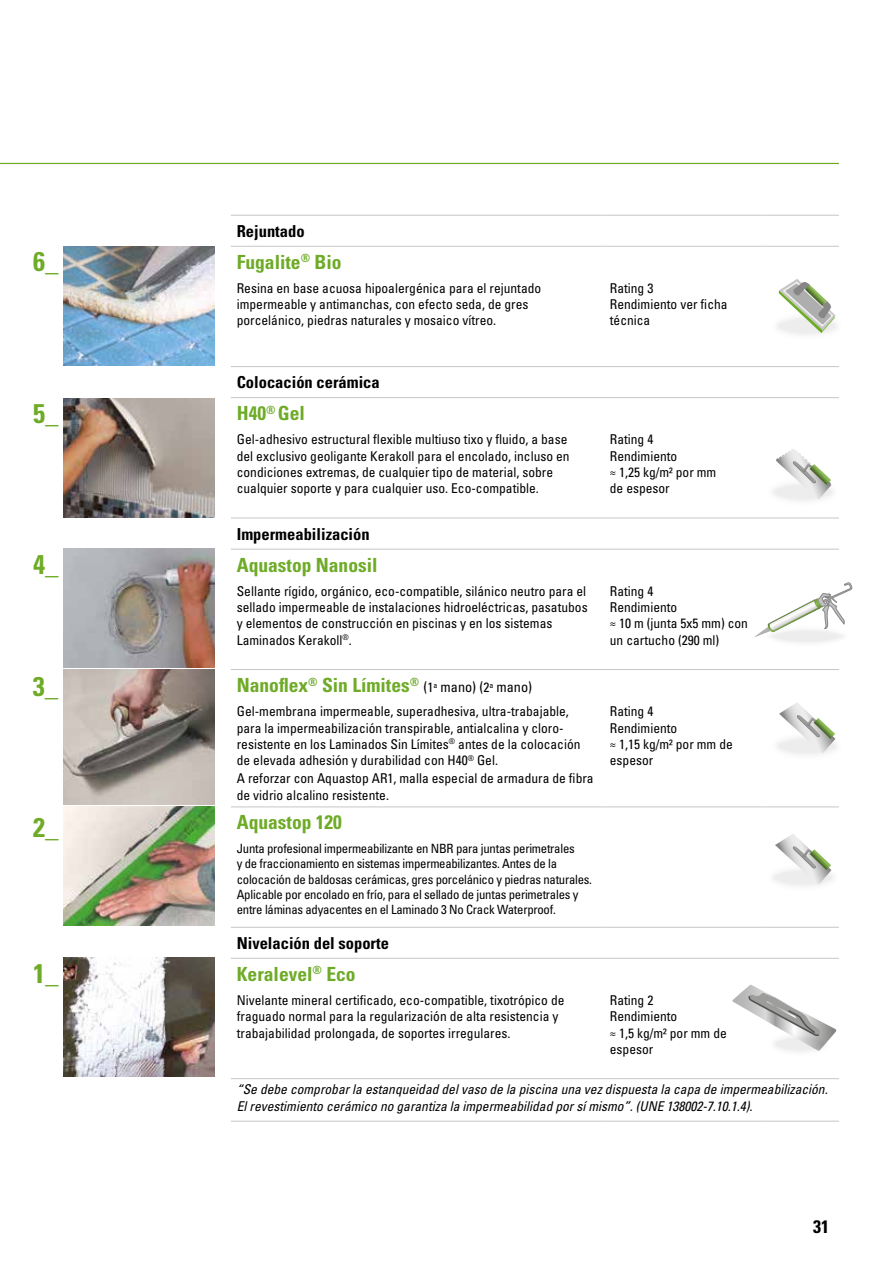
<style>
.page{position:relative;width:893px;height:1263px;background:#fff}
.page>*{position:absolute;margin:0;border:0;box-sizing:border-box;transform-origin:0 0}
.t1{font:700 condensed 27px "Univers LT Std";color:#6eab27}
.t2{font:700 condensed 19.5px "Univers LT Std";color:#6eab27}
.t3{font:700 condensed 18px "Univers LT Std";color:#000}
.t4{font:700 condensed 16.5px "Univers LT Std";color:#000}
.t5{font:condensed 14.25px "Univers LT Std";color:#000}
.t6{font:condensed 13.5px/16.2px "Univers LT Std";color:#000}
.t7{font:italic condensed 13.5px/16.2px "Univers LT Std";color:#000}
.t8{font:condensed 12.75px/15.3px "Univers LT Std";letter-spacing:-.02em;color:#000}
.s1{font-size:13.5px}
</style>
<div class="page">
<hr style="left:0;top:163px;width:839px;height:1px;background:#6eab27">
<hr style="left:231px;top:215px;width:373px;height:1px;background:#c6c6c6">
<hr style="left:231px;top:246px;width:373px;height:1px;background:#c6c6c6">
<hr style="left:231px;top:1078px;width:373px;height:1px;background:#c6c6c6">
<hr style="left:231px;top:1121px;width:373px;height:1px;background:#c6c6c6">
<hr style="left:604px;top:1121px;width:161px;height:1px;background:#c6c6c6">
<hr style="left:765px;top:1121px;width:74px;height:1px;background:#c6c6c6">
<hr style="left:604px;top:215px;width:161px;height:1px;background:#c6c6c6">
<hr style="left:604px;top:246px;width:161px;height:1px;background:#c6c6c6">
<hr style="left:604px;top:1078px;width:161px;height:1px;background:#c6c6c6">
<hr style="left:765px;top:215px;width:74px;height:1px;background:#c6c6c6">
<hr style="left:765px;top:246px;width:74px;height:1px;background:#c6c6c6">
<hr style="left:765px;top:1078px;width:74px;height:1px;background:#c6c6c6">
<hr style="left:231px;top:366px;width:373px;height:1px;background:#c6c6c6">
<hr style="left:604px;top:366px;width:161px;height:1px;background:#c6c6c6">
<hr style="left:765px;top:366px;width:74px;height:1px;background:#c6c6c6">
<hr style="left:231px;top:397px;width:373px;height:1px;background:#c6c6c6">
<hr style="left:604px;top:397px;width:161px;height:1px;background:#c6c6c6">
<hr style="left:765px;top:397px;width:74px;height:1px;background:#c6c6c6">
<hr style="left:231px;top:517px;width:373px;height:1px;background:#c6c6c6">
<hr style="left:231px;top:927px;width:373px;height:1px;background:#c6c6c6">
<hr style="left:604px;top:517px;width:161px;height:1px;background:#c6c6c6">
<hr style="left:604px;top:927px;width:161px;height:1px;background:#c6c6c6">
<hr style="left:765px;top:517px;width:74px;height:1px;background:#c6c6c6">
<hr style="left:765px;top:927px;width:74px;height:1px;background:#c6c6c6">
<hr style="left:604px;top:669px;width:161px;height:1px;background:#c6c6c6">
<hr style="left:765px;top:669px;width:74px;height:1px;background:#c6c6c6">
<hr style="left:231px;top:549px;width:373px;height:1px;background:#c6c6c6">
<hr style="left:231px;top:958px;width:373px;height:1px;background:#c6c6c6">
<hr style="left:604px;top:549px;width:161px;height:1px;background:#c6c6c6">
<hr style="left:604px;top:958px;width:161px;height:1px;background:#c6c6c6">
<hr style="left:765px;top:549px;width:74px;height:1px;background:#c6c6c6">
<hr style="left:765px;top:958px;width:74px;height:1px;background:#c6c6c6">
<hr style="left:231px;top:669px;width:373px;height:1px;background:#c6c6c6">
<hr style="left:231px;top:806px;width:373px;height:1px;background:#c6c6c6">
<hr style="left:604px;top:806px;width:161px;height:1px;background:#c6c6c6">
<hr style="left:765px;top:806px;width:74px;height:1px;background:#c6c6c6">
<div style="left:771px;top:311px;width:72px;height:30px;background:#fbfbfb;border-radius:50%"></div>
<svg style="left:779px;top:279px;width:56px;height:54px"></svg>
<div style="left:771px;top:731px;width:72px;height:30px;background:#fbfbfb;border-radius:50%"></div>
<svg style="left:779px;top:702px;width:56px;height:51px"></svg>
<img style="left:64px;top:247px;width:151px;height:118px">
<img style="left:64px;top:398px;width:151px;height:119px">
<img style="left:64px;top:549px;width:151px;height:119px">
<svg style="left:776px;top:449px;width:55px;height:51px"></svg>
<div style="left:767px;top:862px;width:72px;height:30px;background:#fbfbfb;border-radius:50%"></div>
<svg style="left:775px;top:834px;width:56px;height:51px"></svg>
<svg style="left:64px;top:669px;width:151px;height:136px;background:#a39891"></svg>
<img style="left:64px;top:958px;width:151px;height:119px">
<svg style="left:732px;top:985px;width:105px;height:55px"></svg>
<svg style="left:769px;top:1031px;width:61px;height:26px"></svg>
<div style="left:766px;top:625px;width:81px;height:22px;background:#f4f4f4;border-radius:50%"></div>
<svg style="left:754px;top:582px;width:98px;height:55px"></svg>
<img style="left:64px;top:806px;width:151px;height:119px">
<h1 class="t1" style="left:33px;top:244px;width:27px">6_</h1>
<h1 class="t1" style="left:33px;top:396px;width:27px">5_</h1>
<h1 class="t1" style="left:33px;top:548px;width:27px">4_</h1>
<h1 class="t1" style="left:33px;top:670px;width:27px">3_</h1>
<h1 class="t1" style="left:33px;top:811px;width:27px">2_</h1>
<h1 class="t1" style="left:33px;top:957px;width:27px">1_</h1>
<p class="t4" style="left:237px;top:221px;width:69px">Rejuntado</p>
<h2 class="t2" style="left:237px;top:250px;width:106px">Fugalite<sup>®</sup> Bio</h2>
<p class="t6" style="left:237px;top:280px;width:306px">Resina en base acuosa hipoalergénica para el rejuntado impermeable y antimanchas, con efecto seda, de gres porcelánico, piedras naturales y mosaico vítreo.</p>
<p class="t6" style="left:610px;top:280px;width:119px">Rating 3<br>Rendimiento ver ficha técnica</p>
<p class="t4" style="left:237px;top:372px;width:145px">Colocación cerámica</p>
<h2 class="t2" style="left:237px;top:401px;width:70px">H40<sup>®</sup> Gel</h2>
<p class="t6" style="left:237px;top:431px;width:334px">Gel-adhesivo estructural flexible multiuso tixo y fluido, a base del exclusivo geoligante Kerakoll para el encolado, incluso en condiciones extremas, de cualquier tipo de material, sobre cualquier soporte y para cualquier uso. Eco-compatible.</p>
<p class="t6" style="left:610px;top:431px;width:108px">Rating 4<br>Rendimiento<br>≈ 1,25 kg/m² por mm de espesor</p>
<p class="t4" style="left:237px;top:523px;width:134px">Impermeabilización</p>
<h2 class="t2" style="left:237px;top:553px;width:142px">Aquastop Nanosil</h2>
<p class="t6" style="left:237px;top:583px;width:352px">Sellante rígido, orgánico, eco-compatible, silánico neutro para el sellado impermeable de instalaciones hidroeléctricas, pasatubos y elementos de construcción en piscinas y en los sistemas Laminados Kerakoll<sup>®</sup>.</p>
<p class="t6" style="left:610px;top:583px;width:140px">Rating 4<br>Rendimiento<br>≈ 10 m (junta 5x5 mm) con un cartucho (290 ml)</p>
<h2 class="t2" style="left:237px;top:673px;width:184px">Nanoflex<sup>®</sup> Sin Límites<sup>®</sup></h2>
<p class="t5" style="left:424px;top:678px;width:110px">(<span class="s1">1</span><sup>a</sup> mano) (<span class="s1">2</span><sup>a</sup> mano)</p>
<p class="t6" style="left:237px;top:703px;width:345px">Gel-membrana impermeable, superadhesiva, ultra-trabajable, para la impermeabilización transpirable, antialcalina y cloro&shy;resistente en los Laminados Sin Límites<sup>®</sup> antes de la colocación de elevada adhesión y durabilidad con H40<sup>®</sup> Gel.</p>
<p class="t6" style="left:237px;top:770px;width:358px">A reforzar con Aquastop AR1, malla especial de armadura de fibra de vidrio alcalino resistente.</p>
<p class="t6" style="left:610px;top:703px;width:125px">Rating 4<br>Rendimiento<br>≈ 1,15 kg/m² por mm de espesor</p>
<h2 class="t2" style="left:237px;top:810px;width:107px">Aquastop 120</h2>
<p class="t8" style="left:237px;top:841px;width:357px">Junta profesional impermeabilizante en NBR para juntas perimetrales<br>y de fraccionamiento en sistemas impermeabilizantes. Antes de la colocación de baldosas cerámicas, gres porcelánico y piedras naturales.<br>Aplicable por encolado en frío, para el sellado de juntas perimetrales y entre láminas adyacentes en el Laminado 3 No Crack Waterproof.</p>
<p class="t4" style="left:237px;top:933px;width:154px">Nivelación del soporte</p>
<h2 class="t2" style="left:237px;top:962px;width:120px">Keralevel<sup>®</sup> Eco</h2>
<p class="t6" style="left:237px;top:992px;width:329px">Nivelante mineral certificado, eco-compatible, tixotrópico de fraguado normal para la regularización de alta resistencia y trabajabilidad prolongada, de soportes irregulares.</p>
<p class="t6" style="left:610px;top:992px;width:119px">Rating 2<br>Rendimiento<br>≈ 1,5 kg/m² por mm de espesor</p>
<p class="t7" style="left:237px;top:1081px;width:592px">“Se debe comprobar la estanqueidad del vaso de la piscina una vez dispuesta la capa de impermeabilización.<br>El revestimiento cerámico no garantiza la impermeabilidad por sí mismo”. (UNE 138002-7.10.1.4).</p>
<h3 class="t3" style="left:813px;top:1216px;width:17px">31</h3>
</div>
